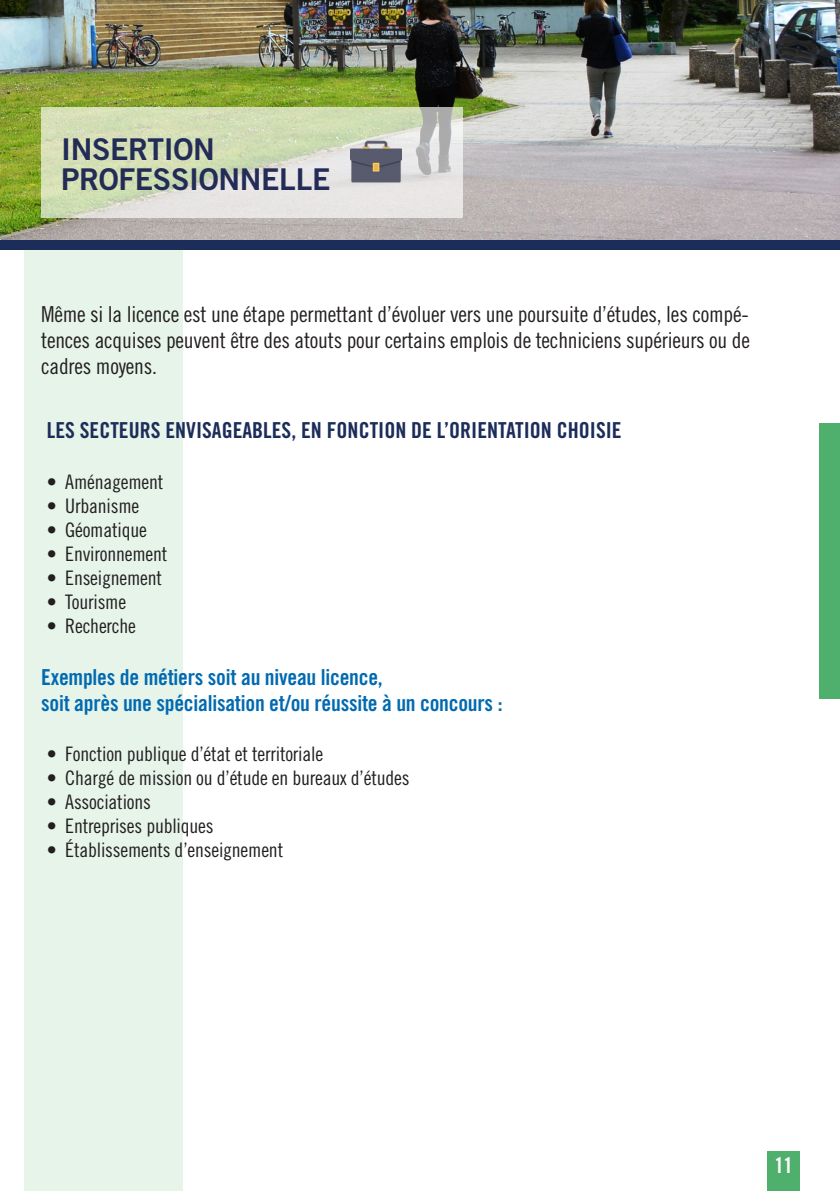
<style>
.page{position:relative;width:840px;height:1191px;background:#fff}
.page>*{position:absolute;margin:0;border:0;box-sizing:border-box;transform-origin:0 0}
.t1{font:30px "Trade Gothic LT Std Bd 2";letter-spacing:-.01em;color:#222c56}
.t2{font:22px/26px "Trade Gothic LT Std Cn 18";letter-spacing:-.01em;color:#231f20;text-align:justify}
.t3{font:22px/26px "Trade Gothic LT Std Bd Cn 20";letter-spacing:-.01em;color:#016ab0}
.Titre_4{font:22px "Trade Gothic LT Std Bd Cn 20";color:#1c2d5a}
.t4{font:21.6px "Trade Gothic LT Std Bd Cn 20";color:#fff}
.t5{font:20px "Trade Gothic LT Std Cn 18";letter-spacing:-.01em;color:#231f20}
</style>
<div class="page">
<div style="left:819px;top:423px;width:20px;height:275px;background:#4faf6c"></div>
<div style="left:24px;top:240px;width:159px;height:951px;background:#e6f4ea"></div>
<img style="left:0;top:0;width:839px;height:240px">
<div style="left:766px;top:1151px;width:33px;height:40px;background:#4faf6c"></div>
<div style="left:0;top:240px;width:839px;height:10px;background:#1c2d5a"></div>
<svg style="left:41px;top:107px;width:421px;height:111px;background:#d8dec6"></svg>
<img style="left:350px;top:136px;width:51px;height:51px">
<p class="t1" style="left:61px;top:131px;width:155px">INSERTION</p>
<p class="t1" style="left:61px;top:161px;width:271px">PROFESSIONNELLE</p>
<p class="t2" style="left:41px;top:301px;width:710px">Même si la licence est une étape permettant d’évoluer vers une poursuite d’études, les compé&shy;tences acquises peuvent être des atouts pour certains emplois de techniciens supérieurs ou de cadres moyens.</p>
<p class="Titre_4" style="left:47px;top:417px;width:576px">LES SECTEURS ENVISAGEABLES, EN FONCTION DE L’ORIENTATION CHOISIE</p>
<p class="t5" style="left:47px;top:470px;width:118px">• Aménagement</p>
<p class="t5" style="left:47px;top:494px;width:94px">• Urbanisme</p>
<p class="t5" style="left:47px;top:518px;width:101px">• Géomatique</p>
<p class="t5" style="left:47px;top:542px;width:122px">• Environnement</p>
<p class="t5" style="left:47px;top:566px;width:117px">• Enseignement</p>
<p class="t5" style="left:47px;top:590px;width:81px">• Tourisme</p>
<p class="t5" style="left:47px;top:614px;width:91px">• Recherche</p>
<p class="t3" style="left:41px;top:664px;width:462px">Exemples de métiers soit au niveau licence,<br>soit après une spécialisation et/ou réussite à un concours :</p>
<p class="t5" style="left:47px;top:742px;width:278px">• Fonction publique d’état et territoriale</p>
<p class="t5" style="left:47px;top:766px;width:364px">• Chargé de mission ou d’étude en bureaux d’études</p>
<p class="t5" style="left:47px;top:790px;width:106px">• Associations</p>
<p class="t5" style="left:47px;top:814px;width:168px">• Entreprises publiques</p>
<p class="t5" style="left:47px;top:838px;width:238px">• Établissements d’enseignement</p>
<p class="t4" style="left:774px;top:1152px;width:20px">11</p>
</div>
